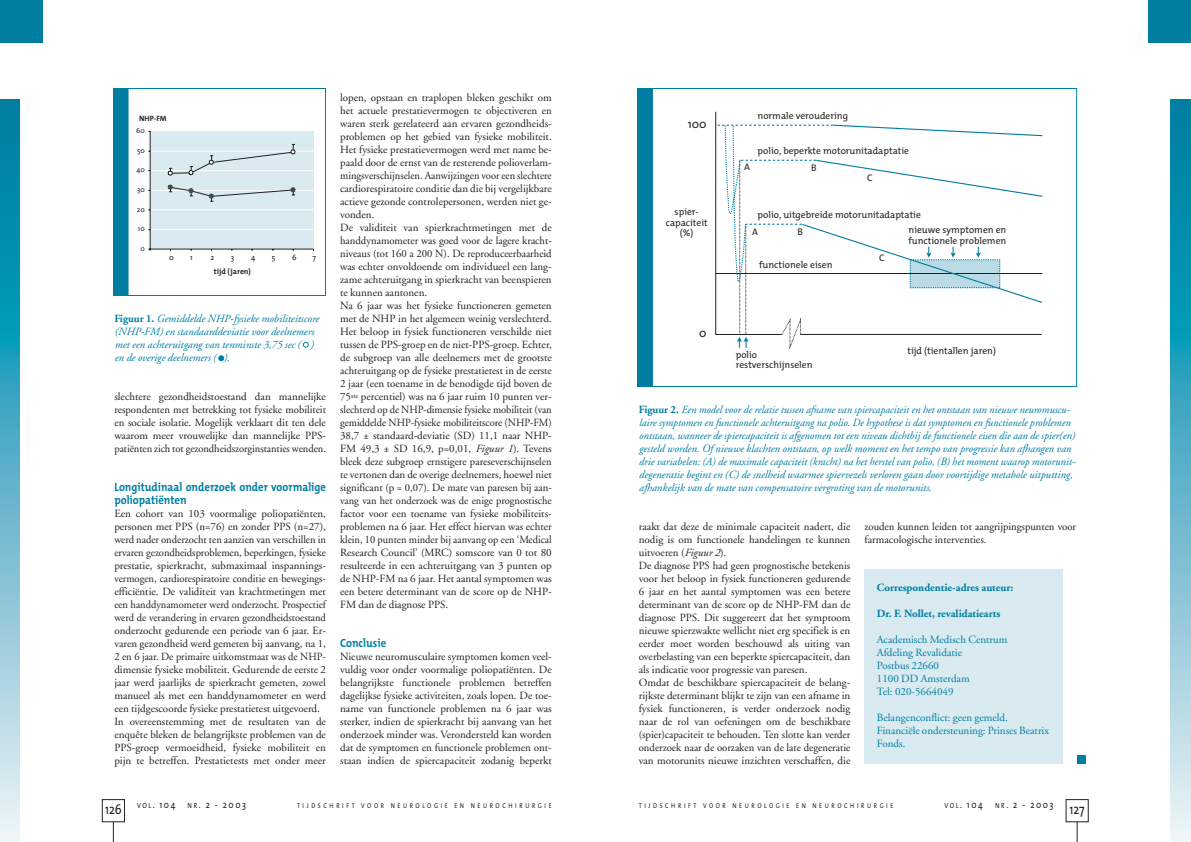
<style>
.page{position:relative;width:1191px;height:842px;background:#fff}
.page>*{position:absolute;margin:0;border:0;box-sizing:border-box;transform-origin:0 0}
.t1{font:14px "The Mix";color:#231f20;scale:.85 1}
.t2{font:700 12px/13px "The Mix";color:#007ea2;scale:.9 1}
.t3{font:12px "The Mix";color:#231f20}
.t4{font:11px/13px "Adobe Garamond";color:#231f20}
.t5{font:italic 11px/13px "Adobe Garamond";color:#007ea2}
.t6{font:11px/13px "Adobe Garamond";color:#007ea2}
.t7{font:700 11px "Adobe Garamond";color:#007ea2}
.t8{font:10px "The Mix";letter-spacing:.185em;color:#231f20;scale:.85 1}
.t9{font:9.6px/10.4px "The Mix";color:#231f20}
.t10{font:700 7.7px "The Mix";color:#231f20}
.t11{font:7.7px "The Mix";color:#231f20}
.t12{font:7.2px "The Mix";color:#231f20}
.t13{font:7px "The Mix";letter-spacing:.43em;color:#231f20;scale:.85 1}
.s1{font-weight:700;font-style:normal}
.s2{font-style:italic}
.s3{font-size:7.5px}
</style>
<div class="page">
<svg style="left:1077px;top:822px;width:1px;height:20px"></svg>
<svg style="left:1171px;top:99px;width:20px;height:743px;background:#5cb3ca"></svg>
<div style="left:1148px;top:0;width:43px;height:43px;background:#007ea2"></div>
<svg style="left:113px;top:822px;width:1px;height:20px"></svg>
<div style="left:102px;top:799px;width:23px;height:23px;border:1px solid #231f20"></div>
<svg style="left:0;top:99px;width:20px;height:743px;background:#5cb3ca"></svg>
<div style="left:0;top:0;width:43px;height:43px;background:#007ea2"></div>
<div style="left:1077px;top:756px;width:9px;height:8px;background:#007ea2"></div>
<div style="left:865px;top:569px;width:198px;height:195px;background:#d9eaf1"></div>
<svg style="left:148px;top:131px;width:166px;height:120px;background:#d4e3ea"></svg>
<div style="left:128px;top:88px;width:198px;height:208px;border:1px solid #007ea2"></div>
<div style="left:113px;top:88px;width:15px;height:208px;background:#007ea2"></div>
<svg style="left:716px;top:124px;width:326px;height:226px"></svg>
<div style="left:652px;top:88px;width:425px;height:299px;border:1px solid #007ea2"></div>
<div style="left:638px;top:88px;width:14px;height:299px;background:#007ea2"></div>
<svg style="left:303px;top:342px;width:6px;height:6px"></svg>
<svg style="left:218px;top:355px;width:6px;height:6px"></svg>
<p class="t10" style="left:139px;top:116px;width:29px">NHP-FM</p>
<p class="t12" style="left:136px;top:128px;width:10px">60</p>
<p class="t12" style="left:137px;top:148px;width:9px">50</p>
<p class="t12" style="left:136px;top:167px;width:10px">40</p>
<p class="t12" style="left:137px;top:187px;width:9px">30</p>
<p class="t12" style="left:137px;top:207px;width:9px">20</p>
<p class="t12" style="left:138px;top:226px;width:8px">10</p>
<p class="t12" style="left:140px;top:246px;width:6px">0</p>
<p class="t11" style="left:169px;top:254px;width:6px">0</p>
<p class="t11" style="left:190px;top:254px;width:4px">1</p>
<p class="t11" style="left:210px;top:254px;width:5px">2</p>
<p class="t11" style="left:231px;top:254px;width:5px">3</p>
<p class="t11" style="left:251px;top:254px;width:6px">4</p>
<p class="t11" style="left:272px;top:254px;width:5px">5</p>
<p class="t11" style="left:292px;top:254px;width:6px">6</p>
<p class="t11" style="left:312px;top:254px;width:5px">7</p>
<p class="t10" style="left:214px;top:268px;width:39px">tijd (jaren)</p>
<p class="t5" style="left:114px;top:313px;width:206px"><span class="s1">Figuur 1.</span> Gemiddelde NHP-fysieke mobiliteitscore (NHP-FM) en standaarddeviatie voor deelnemers met een achteruitgang van tenminste 3,75 sec ( ) en de overige deelnemers ( ).</p>
<p class="t4" style="left:114px;top:391px;width:213px;text-align:justify">slechtere gezondheidstoestand dan mannelijke respondenten met betrekking tot fysieke mobiliteit en sociale isolatie. Mogelijk verklaart dit ten dele waarom meer vrouwelijke dan mannelijke PPS&shy;patiënten zich tot gezondheidszorginstanties wenden.</p>
<p class="t2" style="left:114px;top:482px;width:237px">Longitudinaal onderzoek onder voormalige poliopatiënten</p>
<p class="t4" style="left:114px;top:508px;width:213px">Een cohort van 103 voormalige poliopatiënten, personen met PPS (n=76) en zonder PPS (n=27), werd nader onderzocht ten aanzien van verschillen in ervaren gezondheidsproblemen, beperkingen, fysieke prestatie, spierkracht, submaximaal inspannings&shy;vermogen, cardiorespiratoire conditie en bewegings&shy;efficiëntie. De validiteit van krachtmetingen met een handdynamometer werd onderzocht. Prospectief werd de verandering in ervaren gezondheidstoestand onderzocht gedurende een periode van 6 jaar. Er&shy;varen gezondheid werd gemeten bij aanvang, na 1, 2 en 6 jaar. De primaire uitkomstmaat was de NHP&shy;dimensie fysieke mobiliteit. Gedurende de eerste 2 jaar werd jaarlijks de spierkracht gemeten, zowel manueel als met een handdynamometer en werd een tijdgescoorde fysieke prestatietest uitgevoerd.<br>In overeenstemming met de resultaten van de enquête bleken de belangrijkste problemen van de PPS-groep vermoeidheid, fysieke mobiliteit en pijn te betreffen. Prestatietests met onder meer</p>
<p class="t4" style="left:340px;top:92px;width:213px">lopen, opstaan en traplopen bleken geschikt om het actuele prestatievermogen te objectiveren en waren sterk gerelateerd aan ervaren gezondheids&shy;problemen op het gebied van fysieke mobiliteit.<br>Het fysieke prestatievermogen werd met name be&shy;paald door de ernst van de resterende polioverlam&shy;mingsverschijnselen. Aanwijzingen voor een slechtere cardiorespiratoire conditie dan die bij vergelijkbare actieve gezonde controlepersonen, werden niet ge&shy;vonden.<br>De validiteit van spierkrachtmetingen met de handdynamometer was goed voor de lagere kracht&shy;niveaus (tot 160 a 200 N). De reproduceerbaarheid was echter onvoldoende om individueel een lang&shy;zame achteruitgang in spierkracht van beenspieren te kunnen aantonen.<br>Na 6 jaar was het fysieke functioneren gemeten met de NHP in het algemeen weinig verslechterd.<br>Het beloop in fysiek functioneren verschilde niet tussen de PPS-groep en de niet-PPS-groep. Echter, de subgroep van alle deelnemers met de grootste achteruitgang op de fysieke prestatietest in de eerste 2 jaar (een toename in de benodigde tijd boven de 75<sup>ste</sup> percentiel) was na 6 jaar ruim 10 punten ver&shy;slechterd op de NHP-dimensie fysieke mobiliteit (van gemiddelde NHP-fysieke mobiliteitscore (NHP-FM)<br>38,7 ± standaard-deviatie (SD) 11,1 naar NHP-FM 49,3 ± SD 16,9, p=0,01, <span class="s2">Figuur 1</span>). Tevens bleek deze subgroep ernstigere pareseverschijnselen te vertonen dan de overige deelnemers, hoewel niet significant (p = 0,07). De mate van paresen bij aan&shy;vang van het onderzoek was de enige prognostische factor voor een toename van fysieke mobiliteits&shy;problemen na 6 jaar. Het effect hiervan was echter klein, 10 punten minder bij aanvang op een ‘Medical Research Council’ (MRC) somscore van 0 tot 80 resulteerde in een achteruitgang van 3 punten op de NHP-FM na 6 jaar. Het aantal symptomen was een betere determinant van de score op de NHP-FM dan de diagnose PPS.</p>
<p class="t2" style="left:340px;top:638px;width:53px">Conclusie</p>
<p class="t4" style="left:340px;top:651px;width:213px;text-align:justify">Nieuwe neuromusculaire symptomen komen veel&shy;vuldig voor onder voormalige poliopatiënten. De belangrijkste functionele problemen betreffen dagelijkse fysieke activiteiten, zoals lopen. De toe&shy;name van functionele problemen na 6 jaar was sterker, indien de spierkracht bij aanvang van het onderzoek minder was. Verondersteld kan worden dat de symptomen en functionele problemen ont&shy;staan indien de spiercapaciteit zodanig beperkt</p>
<p class="t1" style="left:105px;top:804px;width:21px">126</p>
<p class="t8" style="left:137px;top:801px;width:130px"><span class="s3">VOL</span>. 104 <span class="s3">NR</span>. 2 - 2003</p>
<p class="t13" style="left:297px;top:804px;width:301px">TIJDSCHRIFT VOOR NEUROLOGIE EN NEUROCHIRURGIE</p>
<p class="t3" style="left:688px;top:120px;width:20px">100</p>
<p class="t9" style="left:666px;top:208px;width:43px;text-align:center">spier&shy;capaciteit (%)</p>
<p class="t3" style="left:699px;top:329px;width:9px">0</p>
<p class="t9" style="left:758px;top:111px;width:92px">normale veroudering</p>
<p class="t9" style="left:758px;top:146px;width:153px">polio, beperkte motorunitadaptatie</p>
<p class="t9" style="left:744px;top:162px;width:7px">A</p>
<p class="t9" style="left:811px;top:164px;width:7px">B</p>
<p class="t9" style="left:867px;top:173px;width:7px">C</p>
<p class="t9" style="left:909px;top:207px;width:99px;line-height:15.8px;text-indent:-151px">polio, uitgebreide motorunitadaptatie<br>nieuwe symptomen en</p>
<p class="t9" style="left:909px;top:236px;width:99px">functionele problemen</p>
<p class="t9" style="left:759px;top:260px;width:75px">functionele eisen</p>
<p class="t9" style="left:752px;top:227px;width:7px">A</p>
<p class="t9" style="left:798px;top:228px;width:7px">B</p>
<p class="t9" style="left:879px;top:253px;width:7px">C</p>
<p class="t9" style="left:736px;top:350px;width:78px">polio restverschijnselen</p>
<p class="t9" style="left:908px;top:346px;width:90px">tijd (tientallen jaren)</p>
<p class="t5" style="left:639px;top:404px;width:438px"><span class="s1">Figuur 2.</span> Een model voor de relatie tussen afname van spiercapaciteit en het ontstaan van nieuwe neuromuscu&shy;laire symptomen en functionele achteruitgang na polio. De hypothese is dat symptomen en functionele problemen ontstaan, wanneer de spiercapaciteit is afgenomen tot een niveau dichtbij de functionele eisen die aan de spier(en) gesteld worden. Of nieuwe klachten ontstaan, op welk moment en het tempo van progressie kan afhangen van drie variabelen: (A) de maximale capaciteit (kracht) na het herstel van polio, (B) het moment waarop motorunit&shy;degeneratie begint en (C) de snelheid waarmee spiervezels verloren gaan door voortijdige metabole uitputting, afhankelijk van de mate van compensatoire vergroting van de motorunits.</p>
<p class="t4" style="left:639px;top:521px;width:213px">raakt dat deze de minimale capaciteit nadert, die nodig is om functionele handelingen te kunnen uitvoeren (<span class="s2">Figuur 2</span>).<br>De diagnose PPS had geen prognostische betekenis voor het beloop in fysiek functioneren gedurende 6 jaar en het aantal symptomen was een betere determinant van de score op de NHP-FM dan de diagnose PPS. Dit suggereert dat het symptoom nieuwe spierzwakte wellicht niet erg specifiek is en eerder moet worden beschouwd als uiting van overbelasting van een beperkte spiercapaciteit, dan als indicatie voor progressie van paresen.<br>Omdat de beschikbare spiercapaciteit de belang&shy;rijkste determinant blijkt te zijn van een afname in fysiek functioneren, is verder onderzoek nodig naar de rol van oefeningen om de beschikbare (spier)capaciteit te behouden. Ten slotte kan verder onderzoek naar de oorzaken van de late degeneratie van motorunits nieuwe inzichten verschaffen, die</p>
<p class="t4" style="left:865px;top:521px;width:213px">zouden kunnen leiden tot aangrijpingspunten voor farmacologische interventies.</p>
<p class="t13" style="left:639px;top:804px;width:301px">TIJDSCHRIFT VOOR NEUROLOGIE EN NEUROCHIRURGIE</p>
<p class="t8" style="left:945px;top:801px;width:130px"><span class="s3">VOL</span>. 104 <span class="s3">NR</span>. 2 - 2003</p>
<p class="t1" style="left:1070px;top:804px;width:19px">127</p>
<p class="t7" style="left:877px;top:583px;width:138px">Correspondentie-adres auteur:</p>
<p class="t7" style="left:877px;top:609px;width:125px">Dr. F. Nollet, revalidatiearts</p>
<p class="t6" style="left:877px;top:634px;width:132px">Academisch Medisch Centrum<br>Afdeling Revalidatie<br>Postbus 22660<br>1100 DD Amsterdam<br>Tel: 020-5664049</p>
<p class="t6" style="left:877px;top:712px;width:174px">Belangenconflict: geen gemeld.<br>Financiële ondersteuning: Prinses Beatrix<br>Fonds.</p>
</div>
